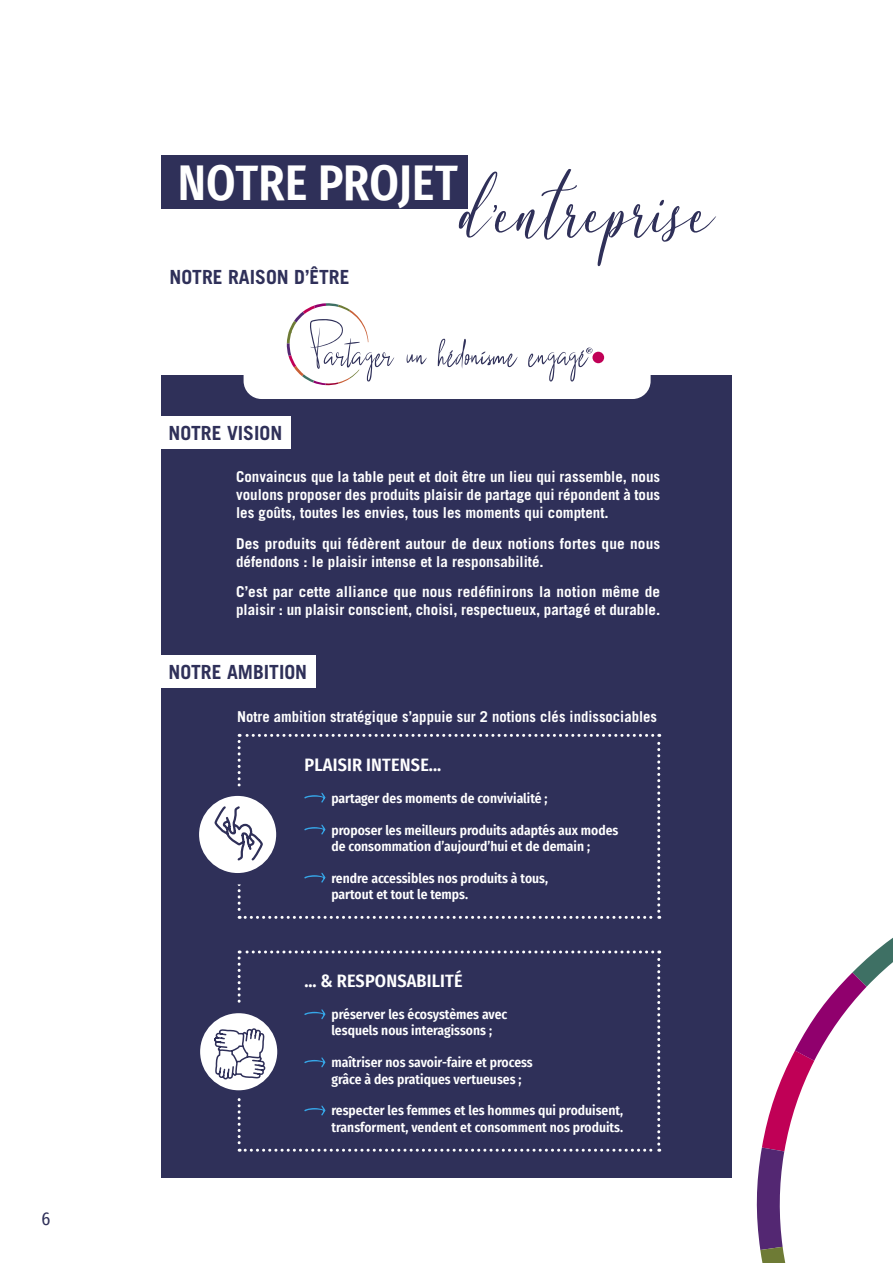
<style>
.page{position:relative;width:893px;height:1263px;background:#fff}
.page>*{position:absolute;margin:0;border:0;box-sizing:border-box;transform-origin:0 0}
.t1{font:88.35px "Caroline";color:#2f3059;scale:.82 1}
.t2{font:600 50.25px "Fira Sans Condensed";letter-spacing:.005em;color:#fff;scale:.93 1}
.t3{font:700 19.5px "Trade Gothic";color:#2f3059}
.t4{font:600 18px "Fira Sans Condensed";letter-spacing:.01em;color:#fff}
.t5{font:18px "Fira Sans Condensed";color:#2f3059}
.t6{font:700 15px/18px "Trade Gothic";color:#fff}
.t7{font:600 13.5px/16.2px "Fira Sans Condensed";color:#fff}
</style>
<div class="page">
<div style="left:161px;top:155px;width:307px;height:53px;background:#2f3059"></div>
<svg style="left:756px;top:937px;width:137px;height:326px"></svg>
<div style="left:161px;top:376px;width:571px;height:802px;background:#2f3059"></div>
<div style="left:199px;top:796px;width:77px;height:77px;background:#fff;border-radius:50%"></div>
<div style="left:200px;top:1013px;width:77px;height:77px;background:#fff;border-radius:50%"></div>
<div style="left:244px;top:276px;width:407px;height:123px;background:#fff;border-radius:18px"></div>
<svg style="left:406px;top:354px;width:21px;height:10px"></svg>
<svg style="left:438px;top:339px;width:80px;height:29px"></svg>
<div style="left:592px;top:352px;width:12px;height:11px;background:#c00056;border-radius:50%"></div>
<svg style="left:528px;top:348px;width:65px;height:33px"></svg>
<div style="left:160px;top:416px;width:131px;height:32px;background:#fff"></div>
<div style="left:160px;top:655px;width:156px;height:32px;background:#fff"></div>
<svg style="left:213px;top:734px;width:447px;height:185px"></svg>
<svg style="left:214px;top:950px;width:446px;height:202px"></svg>
<svg style="left:287px;top:303px;width:107px;height:82px"></svg>
<p class="t5" style="left:41px;top:1205px;width:10px">6</p>
<h2 class="t2" style="left:178px;top:141px;width:303px">NOTRE PROJET</h2>
<h1 class="t1" style="left:457px;top:149px;width:309px">d’entreprise</h1>
<h3 class="t3" style="left:170px;top:265px;width:181px">NOTRE RAISON D’ÊTRE</h3>
<h3 class="t3" style="left:168px;top:421px;width:115px">NOTRE VISION</h3>
<p class="t6" style="left:236px;top:467px;width:426px;text-align:justify">Convaincus que la table peut et doit être un lieu qui rassemble, nous voulons proposer des produits plaisir de partage qui répondent à tous les goûts, toutes les envies, tous les moments qui comptent.</p>
<p class="t6" style="left:236px;top:534px;width:426px">Des produits qui fédèrent autour de deux notions fortes que nous défendons : le plaisir intense et la responsabilité.</p>
<p class="t6" style="left:236px;top:583px;width:426px">C’est par cette alliance que nous redéfinirons la notion même de plaisir : un plaisir conscient, choisi, respectueux, partagé et durable.</p>
<h3 class="t3" style="left:168px;top:660px;width:140px">NOTRE AMBITION</h3>
<p class="t6" style="left:237px;top:707px;width:421px">Notre ambition stratégique s’appuie sur 2 notions clés indissociables</p>
<p class="t4" style="left:304px;top:750px;width:138px">PLAISIR INTENSE...</p>
<p class="t7" style="left:331px;top:789px;width:218px">partager des moments de convivialité ;</p>
<p class="t7" style="left:331px;top:821px;width:289px">proposer les meilleurs produits adaptés aux modes de consommation d’aujourd’hui et de demain ;</p>
<p class="t7" style="left:331px;top:869px;width:218px">rendre accessibles nos produits à tous, partout et tout le temps.</p>
<p class="t4" style="left:304px;top:966px;width:160px">... &amp; RESPONSABILITÉ</p>
<p class="t7" style="left:331px;top:1006px;width:178px">préserver les écosystèmes avec lesquels nous interagissons ;</p>
<p class="t7" style="left:331px;top:1054px;width:203px">maîtriser nos savoir-faire et process grâce à des pratiques vertueuses ;</p>
<p class="t7" style="left:331px;top:1102px;width:293px">respecter les femmes et les hommes qui produisent, transforment, vendent et consomment nos produits.</p>
</div>
